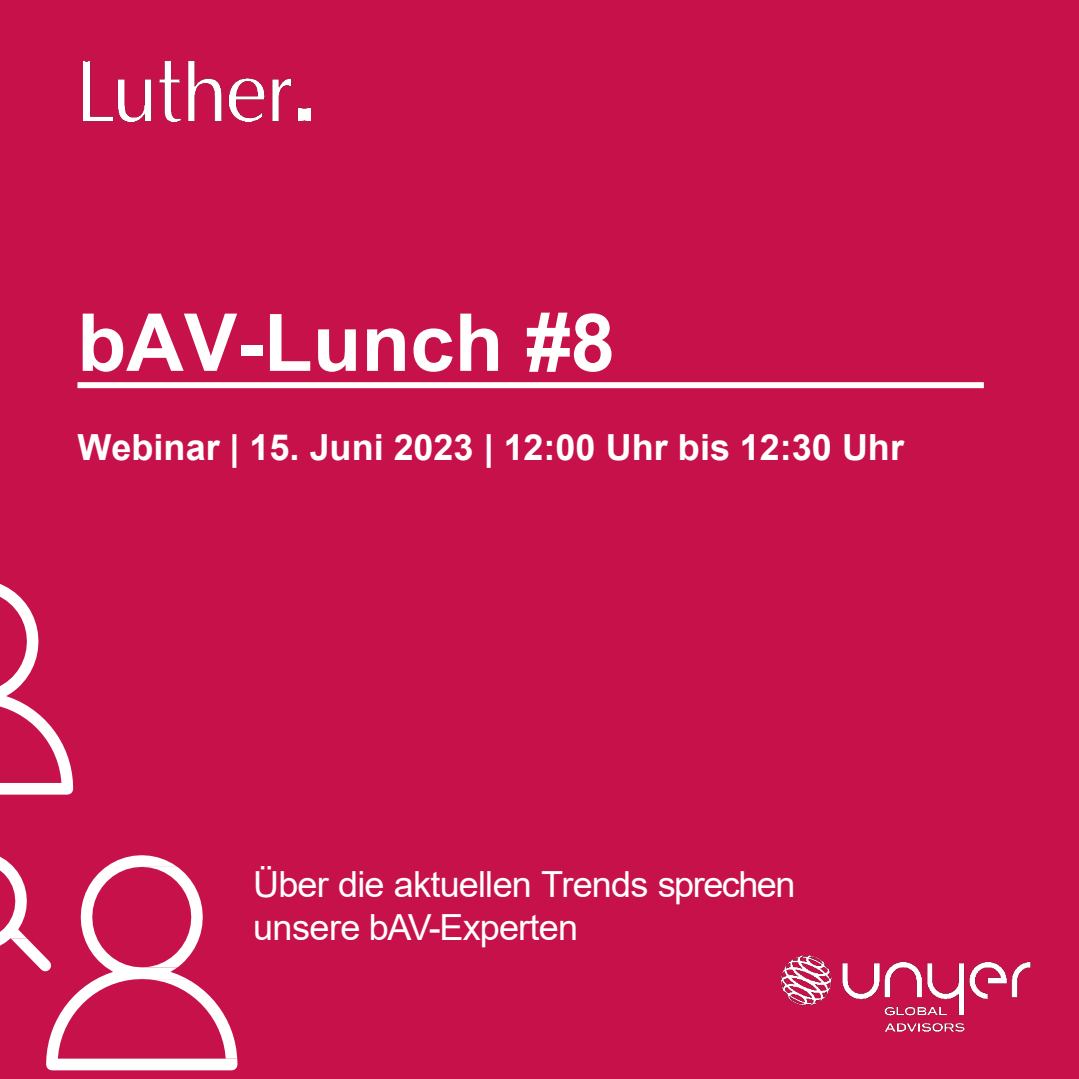
<style>
.page{position:relative;width:1079px;height:1079px;background:#fff}
.page>*{position:absolute;margin:0;border:0;box-sizing:border-box;transform-origin:0 0}
.t1{font:700 80px "Arial";color:#fff}
.t2{font:36px/43.2px "Arial";letter-spacing:-.025em;color:#fff}
.t3{font:700 36px "Arial";color:#fff}
</style>
<div class="page">
<div style="left:0;top:0;width:1078px;height:1078px;background:#c7114a"></div>
<div style="left:77px;top:382px;width:906px;height:6px;background:#fff"></div>
<svg style="left:0;top:584px;width:73px;height:210px"></svg>
<svg style="left:0;top:855px;width:237px;height:214px"></svg>
<img style="left:781px;top:955px;width:250px;height:77px">
<img style="left:83px;top:62px;width:227px;height:59px">
<p class="t1" style="left:77px;top:286px;width:539px">bAV-Lunch #8</p>
<p class="t3" style="left:77px;top:422px;width:827px">Webinar | 15. Juni 2023 | 12:00 Uhr bis 12:30 Uhr</p>
<p class="t2" style="left:253px;top:862px;width:543px">Über die aktuellen Trends sprechen unsere bAV-Experten</p>
</div>
